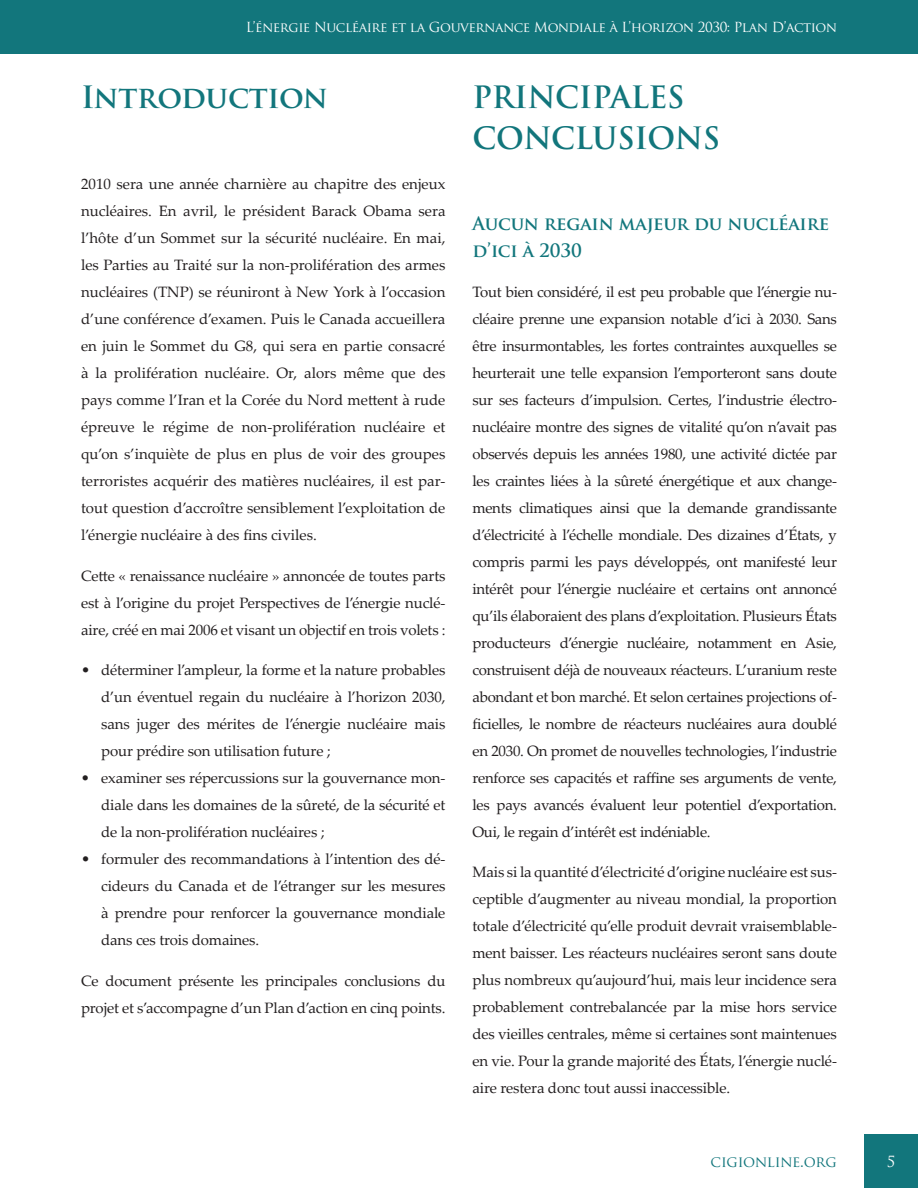
<style>
.page{position:relative;width:918px;height:1188px;background:#fff}
.page>*{position:absolute;margin:0;border:0;box-sizing:border-box;transform-origin:0 0}
.t1{font:700 30px/40.5px "Trajan Pro";letter-spacing:-.01em;color:#12767c}
.t2{font:700 18px/27px "Trajan Pro";letter-spacing:-.01em;color:#12767c}
.t3{font:15px/27px "Palatino Linotype";letter-spacing:-.01em;color:#231f20;text-align:justify}
.t4{font:15px "Trajan Pro";letter-spacing:-.025em;color:#12767c}
.t5{font:15px "Trajan Pro";color:#fff}
.t6{font:13.5px "Trajan Pro";letter-spacing:-.03em;color:#fff}
</style>
<div class="page">
<div style="left:864px;top:1134px;width:54px;height:54px;background:#12767c"></div>
<div style="left:0;top:0;width:918px;height:54px;background:#12767c"></div>
<p class="t6" style="left:246px;top:19px;width:593px">L’énergie Nucléaire et la Gouvernance Mondiale à L’horizon 2030: Plan D’action</p>
<h1 class="t1" style="left:81px;top:77px;width:248px">Introduction</h1>
<p class="t3" style="left:81px;top:170px;width:366px">2010 sera une année charnière au chapitre des enjeux nucléaires. En avril, le président Barack Obama sera l’hôte d’un Sommet sur la sécurité nucléaire. En mai, les Parties au Traité sur la non-prolifération des armes nucléaires (TNP) se réuniront à New York à l’occasion d’une conférence d’examen. Puis le Canada accueillera en juin le Sommet du G8, qui sera en partie consacré à la prolifération nucléaire. Or, alors même que des pays comme l’Iran et la Corée du Nord mettent à rude épreuve le régime de non-prolifération nucléaire et qu’on s’inquiète de plus en plus de voir des groupes terroristes acquérir des matières nucléaires, il est par&shy;tout question d’accroître sensiblement l’exploitation de l’énergie nucléaire à des fins civiles.</p>
<p class="t3" style="left:81px;top:561px;width:366px">Cette « renaissance nucléaire » annoncée de toutes parts est à l’origine du projet Perspectives de l’énergie nuclé&shy;aire, créé en mai 2006 et visant un objectif en trois volets :</p>
<p class="t3" style="left:101px;top:656px;width:346px;text-indent:-20px">• déterminer l’ampleur, la forme et la nature probables d’un éventuel regain du nucléaire à l’horizon 2030, sans juger des mérites de l’énergie nucléaire mais pour prédire son utilisation future ;</p>
<p class="t3" style="left:101px;top:764px;width:346px;text-indent:-20px">• examiner ses répercussions sur la gouvernance mon&shy;diale dans les domaines de la sûreté, de la sécurité et de la non-prolifération nucléaires ;</p>
<p class="t3" style="left:101px;top:845px;width:346px;text-indent:-20px">• formuler des recommandations à l’intention des dé&shy;cideurs du Canada et de l’étranger sur les mesures à prendre pour renforcer la gouvernance mondiale dans ces trois domaines.</p>
<p class="t3" style="left:81px;top:966px;width:366px">Ce document présente les principales conclusions du projet et s’accompagne d’un Plan d’action en cinq points.</p>
<h1 class="t1" style="left:472px;top:77px;width:249px">PRINCIPALES<br>CONCLUSIONS</h1>
<p class="t2" style="left:472px;top:210px;width:358px">Aucun regain majeur du nucléaire d’ici à 2030</p>
<p class="t3" style="left:472px;top:278px;width:366px">Tout bien considéré, il est peu probable que l’énergie nu&shy;cléaire prenne une expansion notable d’ici à 2030. Sans être insurmontables, les fortes contraintes auxquelles se heurterait une telle expansion l’emporteront sans doute sur ses facteurs d’impulsion. Certes, l’industrie électro&shy;nucléaire montre des signes de vitalité qu’on n’avait pas observés depuis les années 1980, une activité dictée par les craintes liées à la sûreté énergétique et aux change&shy;ments climatiques ainsi que la demande grandissante d’électricité à l’échelle mondiale. Des dizaines d’États, y compris parmi les pays développés, ont manifesté leur intérêt pour l’énergie nucléaire et certains ont annoncé qu’ils élaboraient des plans d’exploitation. Plusieurs États producteurs d’énergie nucléaire, notamment en Asie, construisent déjà de nouveaux réacteurs. L’uranium reste abondant et bon marché. Et selon certaines projections of&shy;ficielles, le nombre de réacteurs nucléaires aura doublé en 2030. On promet de nouvelles technologies, l’industrie renforce ses capacités et raffine ses arguments de vente, les pays avancés évaluent leur potentiel d’exportation.<br>Oui, le regain d’intérêt est indéniable.</p>
<p class="t3" style="left:472px;top:858px;width:366px">Mais si la quantité d’électricité d’origine nucléaire est sus&shy;ceptible d’augmenter au niveau mondial, la proportion totale d’électricité qu’elle produit devrait vraisemblable&shy;ment baisser. Les réacteurs nucléaires seront sans doute plus nombreux qu’aujourd’hui, mais leur incidence sera probablement contrebalancée par la mise hors service des vieilles centrales, même si certaines sont maintenues en vie. Pour la grande majorité des États, l’énergie nuclé&shy;aire restera donc tout aussi inaccessible.</p>
<p class="t4" style="left:711px;top:1152px;width:128px">cigionline.org</p>
<p class="t5" style="left:887px;top:1152px;width:10px">5</p>
</div>
